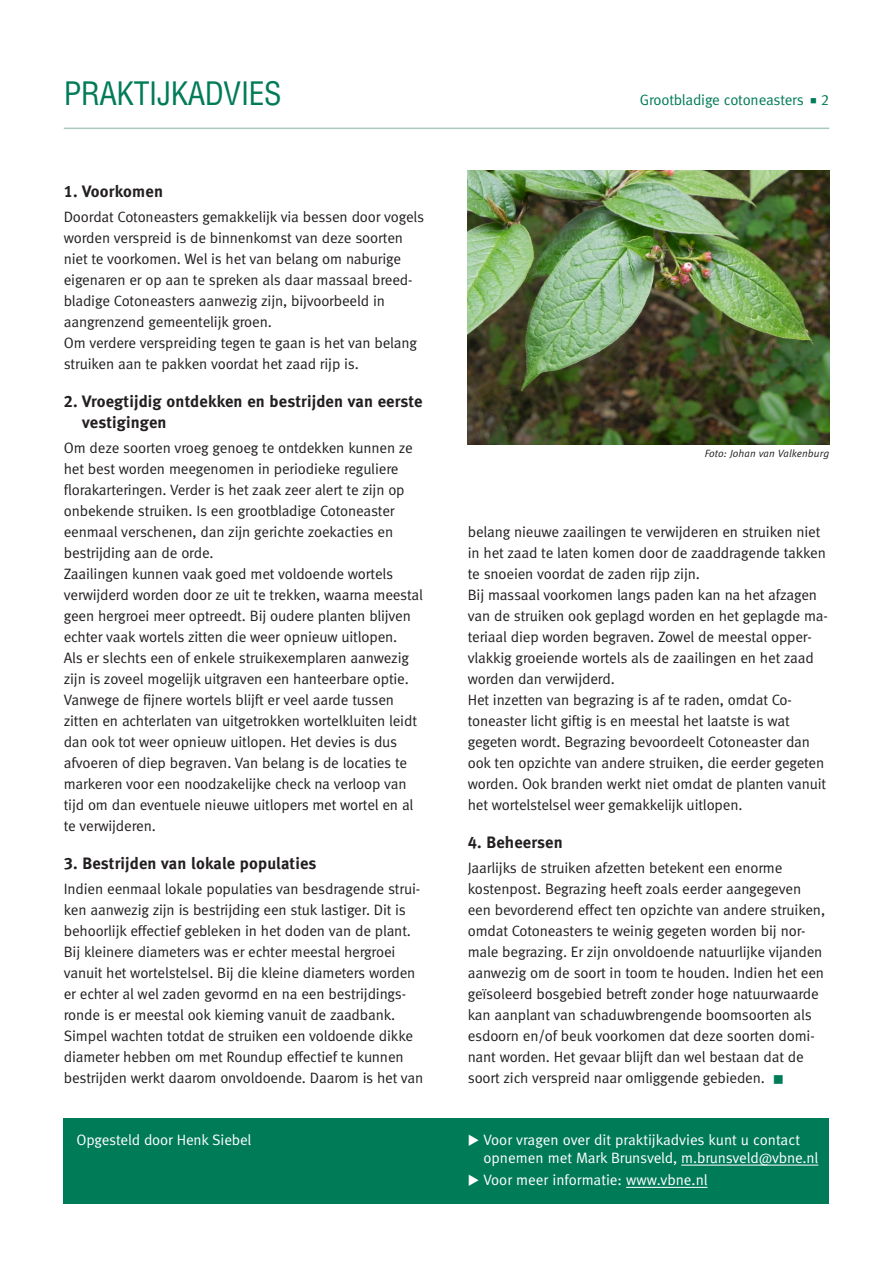
<style>
.page{position:relative;width:893px;height:1263px;background:#fff}
.page>*{position:absolute;margin:0;border:0;box-sizing:border-box;transform-origin:0 0}
.t1{font:condensed 31.5px "Helvetica";letter-spacing:-.015em;color:#007b58}
.zwart_kopje{font:16.5px/21px "Meta Bold LF";letter-spacing:.01em;color:#231f20}
.brood{font:15px/21px "Meta Normal LF";letter-spacing:-.01em;color:#231f20}
.auteur{font:15px/18px "Meta Normal LF";letter-spacing:-.01em;color:#fff}
.brood-2{font:15px "Meta Normal LF";letter-spacing:-.015em;color:#007b58}
.fotobijschrift{font:italic 10.5px "Meta Normal LF";letter-spacing:.01em;color:#231f20}
.s1{color:#007b58}
</style>
<div class="page">
<div style="left:64px;top:1118px;width:765px;height:85px;background:#007b58"></div>
<hr style="left:681px;top:1165px;width:137px;height:1px;background:#fff">
<hr style="left:626px;top:1187px;width:81px;height:1px;background:#fff">
<hr style="left:64px;top:128px;width:765px;height:1px;background:#a7cabd">
<img style="left:468px;top:170px;width:361px;height:274px">
<h1 class="t1" style="left:64px;top:74px;width:219px">PRAKTIJKADVIES</h1>
<p class="zwart_kopje" style="left:64px;top:180px;width:101px">1. Voorkomen</p>
<p class="brood" style="left:64px;top:206px;width:362px">Doordat Cotoneasters gemakkelijk via bessen door vogels worden verspreid is de binnenkomst van deze soorten niet te voorkomen. Wel is het van belang om naburige eigenaren er op aan te spreken als daar massaal breed&shy;bladige Cotoneasters aanwezig zijn, bijvoorbeeld in aangrenzend gemeentelijk groen.</p>
<p class="brood" style="left:64px;top:332px;width:355px">Om verdere verspreiding tegen te gaan is het van belang struiken aan te pakken voordat het zaad rijp is.</p>
<p class="zwart_kopje" style="left:82px;top:390px;width:342px;text-indent:-18px">2. Vroegtijdig ontdekken en bestrijden van eerste vestigingen</p>
<p class="brood" style="left:64px;top:437px;width:351px">Om deze soorten vroeg genoeg te ontdekken kunnen ze het best worden meegenomen in periodieke reguliere florakarteringen. Verder is het zaak zeer alert te zijn op onbekende struiken. Is een grootbladige Cotoneaster eenmaal verschenen, dan zijn gerichte zoekacties en bestrijding aan de orde.</p>
<p class="brood" style="left:64px;top:563px;width:361px">Zaailingen kunnen vaak goed met voldoende wortels verwijderd worden door ze uit te trekken, waarna meestal geen hergroei meer optreedt. Bij oudere planten blijven echter vaak wortels zitten die weer opnieuw uitlopen.<br>Als er slechts een of enkele struikexemplaren aanwezig zijn is zoveel mogelijk uitgraven een hanteerbare optie.<br>Vanwege de fijnere wortels blijft er veel aarde tussen zitten en achterlaten van uitgetrokken wortelkluiten leidt dan ook tot weer opnieuw uitlopen. Het devies is dus afvoeren of diep begraven. Van belang is de locaties te markeren voor een noodzakelijke check na verloop van tijd om dan eventuele nieuwe uitlopers met wortel en al te verwijderen.</p>
<p class="zwart_kopje" style="left:64px;top:852px;width:254px">3. Bestrijden van lokale populaties</p>
<p class="brood" style="left:64px;top:878px;width:361px">Indien eenmaal lokale populaties van besdragende strui&shy;ken aanwezig zijn is bestrijding een stuk lastiger. Dit is behoorlijk effectief gebleken in het doden van de plant.<br>Bij kleinere diameters was er echter meestal hergroei vanuit het wortelstelsel. Bij die kleine diameters worden er echter al wel zaden gevormd en na een bestrijdings&shy;ronde is er meestal ook kieming vanuit de zaadbank.<br>Simpel wachten totdat de struiken een voldoende dikke diameter hebben om met Roundup effectief te kunnen bestrijden werkt daarom onvoldoende. Daarom is het van</p>
<p class="auteur" style="left:77px;top:1131px;width:176px">Opgesteld door Henk Siebel</p>
<p class="brood-2" style="left:640px;top:91px;width:191px">Grootbladige cotoneasters ■ 2</p>
<p class="fotobijschrift" style="left:705px;top:447px;width:126px">Foto: Johan van Valkenburg</p>
<p class="brood" style="left:468px;top:521px;width:360px">belang nieuwe zaailingen te verwijderen en struiken niet in het zaad te laten komen door de zaaddragende takken te snoeien voordat de zaden rijp zijn.</p>
<p class="brood" style="left:468px;top:584px;width:362px">Bij massaal voorkomen langs paden kan na het afzagen van de struiken ook geplagd worden en het geplagde ma&shy;teriaal diep worden begraven. Zowel de meestal opper&shy;vlakkig groeiende wortels als de zaailingen en het zaad worden dan verwijderd.</p>
<p class="brood" style="left:468px;top:689px;width:360px">Het inzetten van begrazing is af te raden, omdat Co&shy;toneaster licht giftig is en meestal het laatste is wat gegeten wordt. Begrazing bevoordeelt Cotoneaster dan ook ten opzichte van andere struiken, die eerder gegeten worden. Ook branden werkt niet omdat de planten vanuit het wortelstelsel weer gemakkelijk uitlopen.</p>
<p class="zwart_kopje" style="left:468px;top:831px;width:96px">4. Beheersen</p>
<p class="brood" style="left:468px;top:857px;width:359px">Jaarlijks de struiken afzetten betekent een enorme kostenpost. Begrazing heeft zoals eerder aangegeven een bevorderend effect ten opzichte van andere struiken, omdat Cotoneasters te weinig gegeten worden bij nor&shy;male begrazing. Er zijn onvoldoende natuurlijke vijanden aanwezig om de soort in toom te houden. Indien het een geïsoleerd bosgebied betreft zonder hoge natuurwaarde kan aanplant van schaduwbrengende boomsoorten als esdoorn en/of beuk voorkomen dat deze soorten domi&shy;nant worden. Het gevaar blijft dan wel bestaan dat de soort zich verspreid naar omliggende gebieden. <span class="s1">■</span></p>
<p class="auteur" style="left:483px;top:1130px;width:336px;text-indent:-16px">◆ Voor vragen over dit praktijkadvies kunt u contact opnemen met Mark Brunsveld, m.brunsveld@vbne.nl</p>
<p class="auteur" style="left:468px;top:1171px;width:241px">◆ Voor meer informatie: www.vbne.nl</p>
</div>
